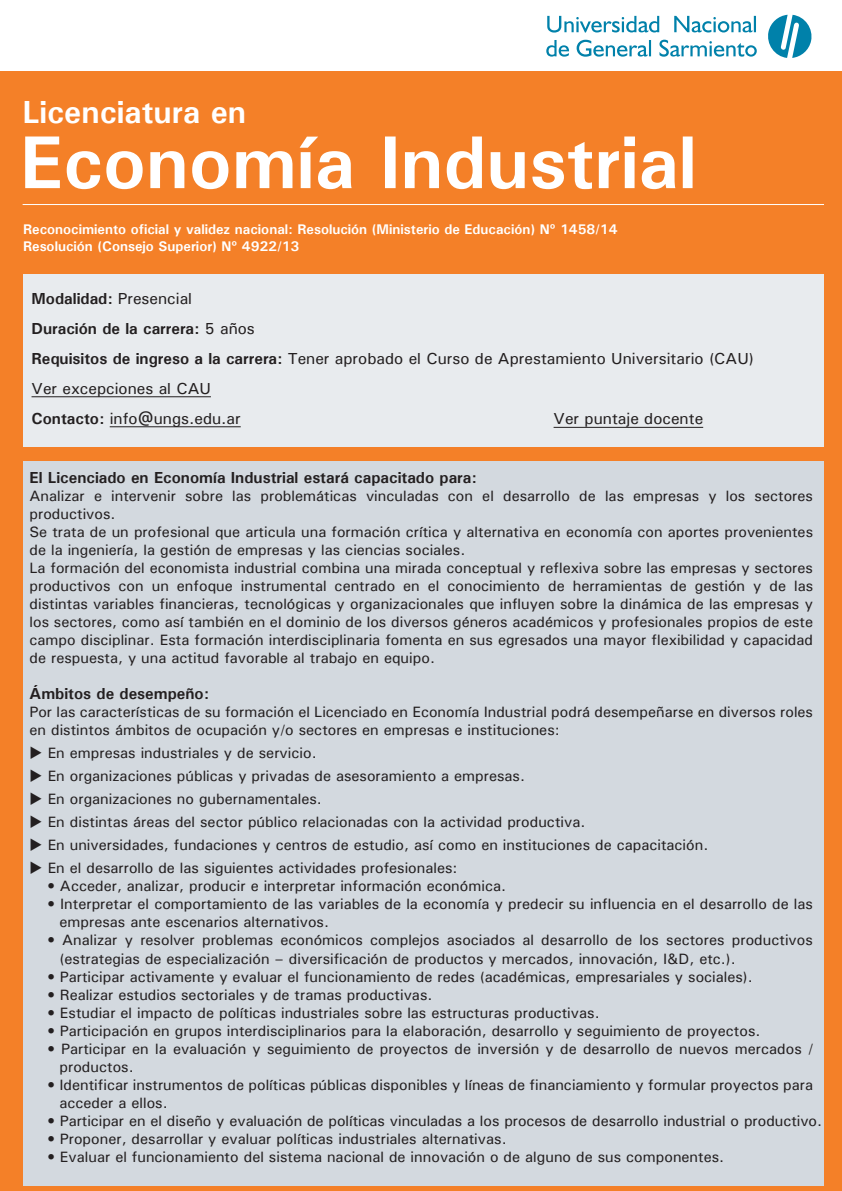
<style>
.page{position:relative;width:842px;height:1191px;background:#fff}
.page>*{position:absolute;margin:0;border:0;box-sizing:border-box;transform-origin:0 0}
.t1{font:700 75px "Univers";color:#fff}
.t2{font:700 32px "Univers";color:#fff}
.t3{font:500 16px/30px "Univers";color:#231f20}
.t4{font:700 16px "Univers";color:#231f20}
.t5{font:500 15px/18px "Univers";color:#231f20}
.t6{font:700 14px/16.8px "Univers";color:#fff}
.s1{font-weight:700}
</style>
<div class="page">
<div style="left:0;top:71px;width:842px;height:1120px;background:#f48028"></div>
<svg style="left:768px;top:15px;width:44px;height:43px"></svg>
<svg style="left:546px;top:16px;width:211px;height:41px"></svg>
<div style="left:23px;top:461px;width:801px;height:724px;background:#d3d9df"></div>
<hr style="left:23px;top:204px;width:801px;height:1px;background:#fff">
<div style="left:23px;top:274px;width:801px;height:172px;background:#e8ebee"></div>
<hr style="left:32px;top:396px;width:179px;height:1px;background:#231f20">
<hr style="left:110px;top:426px;width:131px;height:1px;background:#231f20">
<hr style="left:554px;top:427px;width:149px;height:1px;background:#231f20">
<h2 class="t2" style="left:22px;top:92px;width:225px">Licenciatura en</h2>
<h1 class="t1" style="left:20px;top:115px;width:678px">Economía Industrial</h1>
<p class="t6" style="left:23px;top:220px;width:596px">Reconocimiento oficial y validez nacional: Resolución (Ministerio de Educación) Nº 1458/14<br>Resolución (Consejo Superior) Nº 4922/13</p>
<p class="t3" style="left:32px;top:283px;width:724px"><span class="s1">Modalidad:</span> Presencial<br><span class="s1">Duración de la carrera:</span> 5 años<br><span class="s1">Requisitos de ingreso a la carrera:</span> Tener aprobado el Curso de Aprestamiento Universitario (CAU)<br>Ver excepciones al CAU<br><span class="s1">Contacto:</span> info@ungs.edu.ar</p>
<p class="t3" style="left:554px;top:403px;width:151px">Ver puntaje docente</p>
<p class="t4" style="left:30px;top:467px;width:449px">El Licenciado en Economía Industrial estará capacitado para:</p>
<p class="t5" style="left:30px;top:487px;width:785px">Analizar e intervenir sobre las problemáticas vinculadas con el desarrollo de las empresas y los sectores productivos.<br>Se trata de un profesional que articula una formación crítica y alternativa en economía con aportes provenientes de la ingeniería, la gestión de empresas y las ciencias sociales.<br>La formación del economista industrial combina una mirada conceptual y reflexiva sobre las empresas y sectores productivos con un enfoque instrumental centrado en el conocimiento de herramientas de gestión y de las distintas variables financieras, tecnológicas y organizacionales que influyen sobre la dinámica de las empresas y los sectores, como así también en el dominio de los diversos géneros académicos y profesionales propios de este campo disciplinar. Esta formación interdisciplinaria fomenta en sus egresados una mayor flexibilidad y capacidad de respuesta, y una actitud favorable al trabajo en equipo.</p>
<p class="t4" style="left:30px;top:683px;width:181px">Ámbitos de desempeño:</p>
<p class="t5" style="left:30px;top:703px;width:785px">Por las características de su formación el Licenciado en Economía Industrial podrá desempeñarse en diversos roles en distintos ámbitos de ocupación y/o sectores en empresas e instituciones:</p>
<p class="t5" style="left:30px;top:744px;width:289px">◆ En empresas industriales y de servicio.</p>
<p class="t5" style="left:30px;top:767px;width:497px">◆ En organizaciones públicas y privadas de asesoramiento a empresas.</p>
<p class="t5" style="left:30px;top:790px;width:294px">◆ En organizaciones no gubernamentales.</p>
<p class="t5" style="left:30px;top:813px;width:557px">◆ En distintas áreas del sector público relacionadas con la actividad productiva.</p>
<p class="t5" style="left:30px;top:836px;width:680px">◆ En universidades, fundaciones y centros de estudio, así como en instituciones de capacitación.</p>
<p class="t5" style="left:30px;top:859px;width:430px">◆ En el desarrollo de las siguientes actividades profesionales:</p>
<p class="t5" style="left:48px;top:877px;width:460px">• Acceder, analizar, producir e interpretar información económica.</p>
<p class="t5" style="left:60px;top:895px;width:755px;text-indent:-12px">• Interpretar el comportamiento de las variables de la economía y predecir su influencia en el desarrollo de las empresas ante escenarios alternativos.</p>
<p class="t5" style="left:60px;top:931px;width:755px;text-indent:-12px">• Analizar y resolver problemas económicos complejos asociados al desarrollo de los sectores productivos (estrategias de especialización – diversificación de productos y mercados, innovación, I&amp;D, etc.).</p>
<p class="t5" style="left:48px;top:967px;width:707px">• Participar activamente y evaluar el funcionamiento de redes (académicas, empresariales y sociales).</p>
<p class="t5" style="left:48px;top:985px;width:386px">• Realizar estudios sectoriales y de tramas productivas.</p>
<p class="t5" style="left:48px;top:1003px;width:554px">• Estudiar el impacto de políticas industriales sobre las estructuras productivas.</p>
<p class="t5" style="left:48px;top:1021px;width:714px">• Participación en grupos interdisciplinarios para la elaboración, desarrollo y seguimiento de proyectos.</p>
<p class="t5" style="left:60px;top:1039px;width:755px;text-indent:-12px">• Participar en la evaluación y seguimiento de proyectos de inversión y de desarrollo de nuevos mercados / productos.</p>
<p class="t5" style="left:60px;top:1075px;width:755px;text-indent:-12px">• Identificar instrumentos de políticas públicas disponibles y líneas de financiamiento y formular proyectos para acceder a ellos.</p>
<p class="t5" style="left:48px;top:1111px;width:776px">• Participar en el diseño y evaluación de políticas vinculadas a los procesos de desarrollo industrial o productivo.</p>
<p class="t5" style="left:48px;top:1129px;width:461px">• Proponer, desarrollar y evaluar políticas industriales alternativas.</p>
<p class="t5" style="left:48px;top:1147px;width:678px">• Evaluar el funcionamiento del sistema nacional de innovación o de alguno de sus componentes.</p>
</div>
